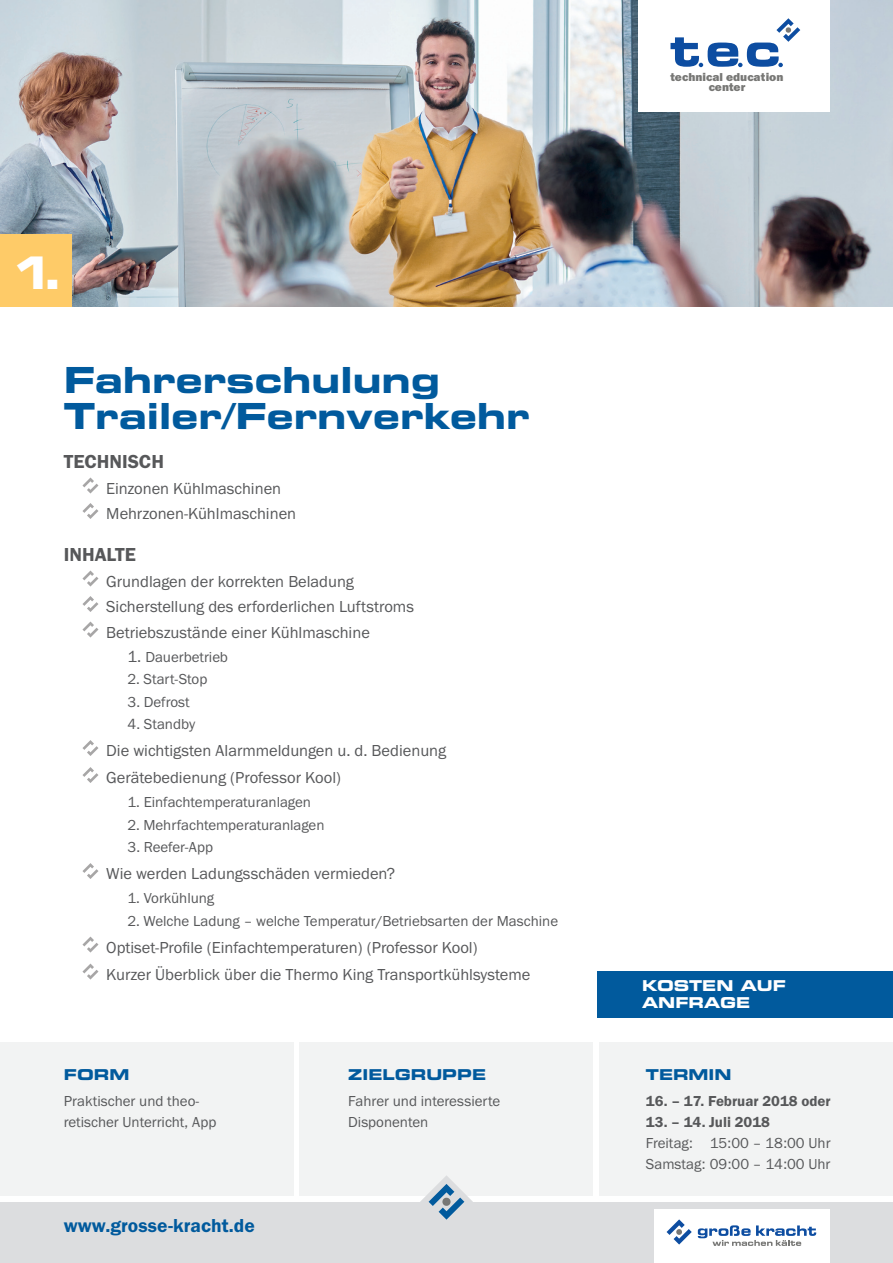
<style>
.page{position:relative;width:893px;height:1263px;background:#fff}
.page>*{position:absolute;margin:0;border:0;box-sizing:border-box;transform-origin:0 0}
.t1{font:45px "Eurostile LT Pro Bold Ex 2";color:#fff}
.t2{font:36px/36px "Eurostile LT Pro Bold Ex 2";color:#015a9d}
.t3{font:19.5px "Franklin Gothic URW Dem";color:#015a9d}
.t4{font:19.5px "Franklin Gothic URW Dem";color:#57585a}
.t5{font:16.5px/25.5px "Franklin Gothic URW Boo";color:#57585a}
.t6{font:15px/21px "Franklin Gothic URW Boo";color:#57585a}
.t7{font:15px "Franklin Gothic URW Dem";color:#57585a}
.t8{font:15px "Eurostile LT Pro Bold Ex 2";color:#015a9d}
.t9{font:15px/16.5px "Eurostile LT Pro Bold Ex 2";color:#fff}
.t10{font:11.85px/10.4px "Franklin Gothic URW Hea";color:#777775;text-align:center}
.s1{font-size:16.5px}
</style>
<div class="page">
<img style="left:0;top:0;width:893px;height:306px">
<div style="left:0;top:1202px;width:893px;height:61px;background:#dcdddf"></div>
<div style="left:638px;top:0;width:191px;height:112px;background:#fff"></div>
<svg style="left:670px;top:18px;width:130px;height:49px"></svg>
<div style="left:654px;top:1210px;width:175px;height:53px;background:#fff"></div>
<svg style="left:698px;top:1225px;width:118px;height:21px"></svg>
<svg style="left:666px;top:1219px;width:26px;height:25px"></svg>
<svg style="left:82px;top:477px;width:16px;height:16px"></svg>
<svg style="left:82px;top:503px;width:16px;height:16px"></svg>
<svg style="left:82px;top:570px;width:16px;height:16px"></svg>
<svg style="left:82px;top:596px;width:16px;height:16px"></svg>
<svg style="left:82px;top:621px;width:16px;height:16px"></svg>
<svg style="left:82px;top:740px;width:16px;height:16px"></svg>
<svg style="left:82px;top:767px;width:16px;height:16px"></svg>
<svg style="left:82px;top:863px;width:16px;height:16px"></svg>
<svg style="left:82px;top:936px;width:16px;height:16px"></svg>
<svg style="left:82px;top:963px;width:16px;height:16px"></svg>
<div style="left:0;top:1043px;width:293px;height:153px;background:#f2f3f3"></div>
<div style="left:300px;top:1043px;width:293px;height:153px;background:#f2f3f3"></div>
<div style="left:600px;top:1043px;width:293px;height:153px;background:#f2f3f3"></div>
<svg style="left:420px;top:1176px;width:53px;height:44px"></svg>
<div style="left:597px;top:971px;width:296px;height:46px;background:#015a9d"></div>
<div style="left:0;top:234px;width:71px;height:72px;background:#fecb68"></div>
<h1 class="t1" style="left:11px;top:241px;width:55px">1.</h1>
<h2 class="t2" style="left:64px;top:362px;width:467px">Fahrerschulung<br>Trailer/Fernverkehr</h2>
<p class="t4" style="left:64px;top:449px;width:102px">TECHNISCH</p>
<p class="t5" style="left:106px;top:475px;width:191px">Einzonen Kühlmaschinen<br>Mehrzonen-Kühlmaschinen</p>
<p class="t4" style="left:64px;top:542px;width:74px">INHALTE</p>
<p class="t5" style="left:106px;top:568px;width:309px">Grundlagen der korrekten Beladung<br>Sicherstellung des erforderlichen Luftstroms<br>Betriebszustände einer Kühlmaschine</p>
<p class="t6" style="left:128px;top:646px;width:102px"><span class="s1">1.</span> Dauerbetrieb</p>
<p class="t6" style="left:128px;top:668px;width:81px">2. Start-Stop</p>
<p class="t6" style="left:128px;top:691px;width:64px">3. Defrost</p>
<p class="t6" style="left:128px;top:713px;width:69px">4. Standby</p>
<p class="t5" style="left:106px;top:737px;width:341px;line-height:27px">Die wichtigsten Alarmmeldungen u. d. Bedienung<br>Gerätebedienung (Professor Kool)</p>
<p class="t6" style="left:128px;top:791px;width:185px">1. Einfachtemperaturanlagen</p>
<p class="t6" style="left:128px;top:814px;width:198px">2. Mehrfachtemperaturanlagen</p>
<p class="t6" style="left:128px;top:836px;width:87px">3. Reefer-App</p>
<p class="t5" style="left:106px;top:860px;width:290px">Wie werden Ladungsschäden vermieden?</p>
<p class="t6" style="left:128px;top:887px;width:88px">1. Vorkühlung</p>
<p class="t6" style="left:128px;top:910px;width:432px">2. Welche Ladung – welche Temperatur/Betriebsarten der Maschine</p>
<p class="t5" style="left:106px;top:933px;width:426px;line-height:27px">Optiset-Profile (Einfachtemperaturen) (Professor Kool)<br>Kurzer Überblick über die Thermo King Transportkühlsysteme</p>
<p class="t8" style="left:64px;top:1064px;width:67px">FORM</p>
<p class="t6" style="left:64px;top:1090px;width:154px">Praktischer und theo&shy;retischer Unterricht, App</p>
<p class="t3" style="left:64px;top:1214px;width:193px">www.grosse-kracht.de</p>
<p class="t8" style="left:348px;top:1064px;width:139px">ZIELGRUPPE</p>
<p class="t6" style="left:348px;top:1090px;width:153px">Fahrer und interessierte<br>Disponenten</p>
<p class="t10" style="left:670px;top:72px;width:115px">technical education center</p>
<p class="t9" style="left:642px;top:977px;width:145px">KOSTEN AUF<br>ANFRAGE</p>
<p class="t8" style="left:646px;top:1064px;width:87px">TERMIN</p>
<p class="t7" style="left:646px;top:1091px;width:186px">16. – 17. Februar 2018 oder</p>
<p class="t7" style="left:646px;top:1112px;width:126px">13. – 14. Juli 2018</p>
<p class="t6" style="left:646px;top:1132px;width:186px">Freitag: 15:00 – 18:00 Uhr<br>Samstag: 09:00 – 14:00 Uhr</p>
</div>
